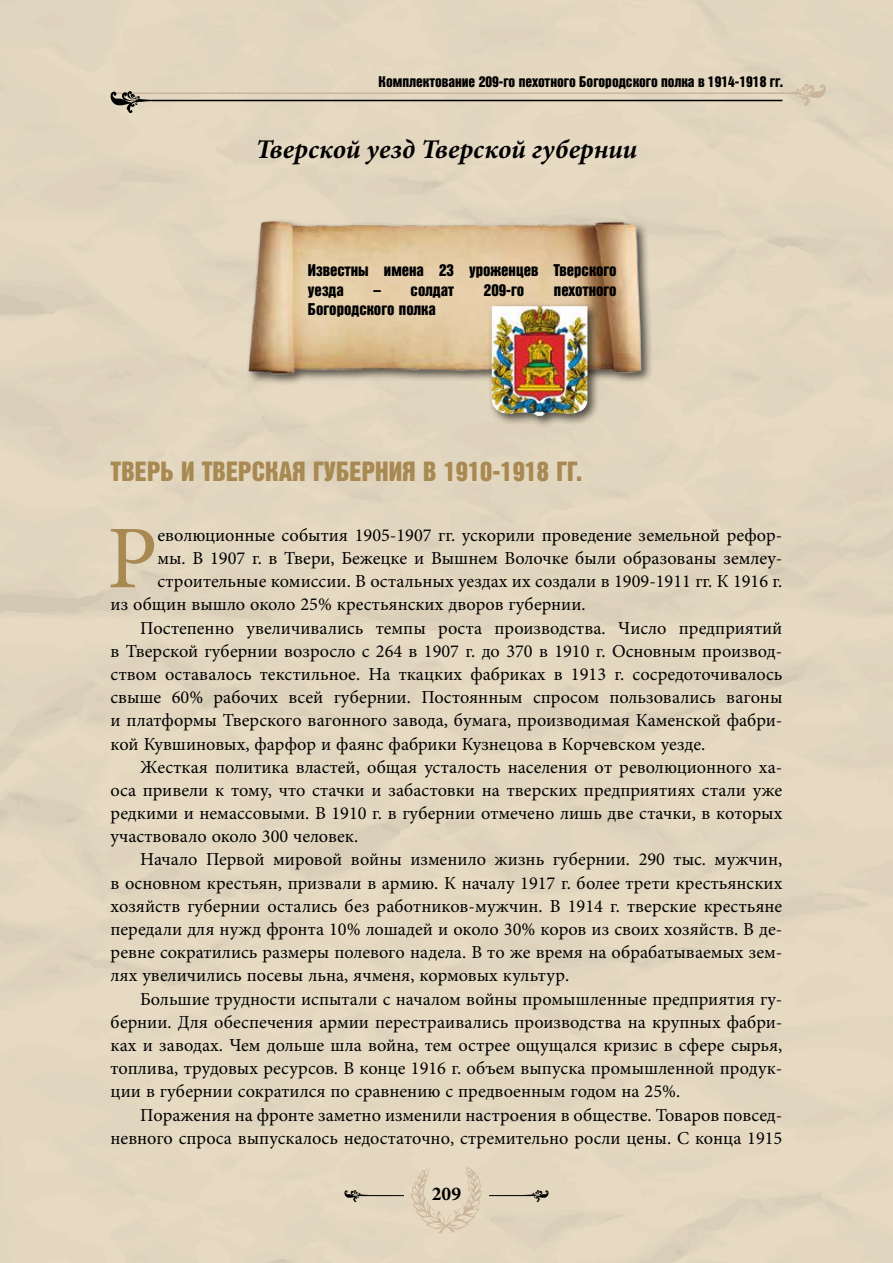
<style>
.page{position:relative;width:893px;height:1263px;background:#fff}
.page>*{position:absolute;margin:0;border:0;box-sizing:border-box;transform-origin:0 0}
.t1{font:89.7px "Minion Pro";color:#a88952}
.t2{font:27px "Bastion Kontrast";color:#a88952}
.t3{font:italic 700 27px "Minion Pro";color:#000}
.t4{font:700 19.5px "Minion Pro";color:#000}
.t5{font:18.3px "Minion Pro";color:#000}
.t6{font:16.5px/19.8px "Bastion Kontrast";color:#000}
.t7{font:15px "Bastion Kontrast";color:#000}
</style>
<div class="page">
<hr style="left:111px;top:92px;width:673px;height:2px;background:#cbb69c">
<svg style="left:732px;top:83px;width:94px;height:23px;background:#dbcdb6"></svg>
<hr style="left:153px;top:100px;width:629px;height:1px;background:#000">
<svg style="left:110px;top:90px;width:95px;height:23px;background:#beb39f"></svg>
<svg style="left:411px;top:1166px;width:71px;height:67px;background:#e0d2ba"></svg>
<hr style="left:361px;top:1195px;width:43px;height:1px;background:#000">
<svg style="left:344px;top:1189px;width:52px;height:13px"></svg>
<hr style="left:489px;top:1195px;width:43px;height:1px;background:#000">
<svg style="left:497px;top:1189px;width:52px;height:13px"></svg>
<div style="left:246px;top:218px;width:407px;height:168px;background:#000;opacity:.65"></div>
<img style="left:236px;top:216px;width:421px;height:163px">
<div style="left:488px;top:302px;width:112px;height:127px;background:#000;opacity:.65"></div>
<img style="left:492px;top:306px;width:95px;height:111px">
<p class="t7" style="left:379px;top:74px;width:406px">Комплектование 209-го пехотного Богородского полка в 1914-1918 гг.</p>
<h2 class="t3" style="left:256px;top:130px;width:383px">Тверской уезд Тверской губернии</h2>
<p class="t6" style="left:308px;top:260px;width:310px">Известны имена 23 уроженцев Тверского уезда</p>
<p class="t6" style="left:373px;top:280px;width:82px">– солдат</p>
<p class="t6" style="left:484px;top:280px;width:42px">209-го</p>
<p class="t6" style="left:554px;top:280px;width:64px">пехотного</p>
<p class="t6" style="left:308px;top:299px;width:129px">Богородского полка</p>
<h2 class="t2" style="left:111px;top:457px;width:473px">ТВЕРЬ И ТВЕРСКАЯ ГУБЕРНИЯ В 1910-1918 ГГ.</h2>
<h1 class="t1" style="left:107px;top:498px;width:52px">Р</h1>
<p class="t5" style="left:157px;top:523px;width:626px">еволюционные события 1905-1907 гг. ускорили проведение земельной рефор-</p>
<p class="t5" style="left:157px;top:546px;width:626px">мы. В 1907 г. в Твери, Бежецке и Вышнем Волочке были образованы землеу-</p>
<p class="t5" style="left:157px;top:569px;width:626px">строительные комиссии. В остальных уездах их создали в 1909-1911 гг. К 1916 г.</p>
<p class="t5" style="left:111px;top:592px;width:477px">из общин вышло около 25% крестьянских дворов губернии.</p>
<p class="t5" style="left:140px;top:615px;width:644px">Постепенно увеличивались темпы роста производства. Число предприятий</p>
<p class="t5" style="left:111px;top:639px;width:673px">в Тверской губернии возросло с 264 в 1907 г. до 370 в 1910 г. Основным производ-</p>
<p class="t5" style="left:111px;top:662px;width:673px">ством оставалось текстильное. На ткацких фабриках в 1913 г. сосредоточивалось</p>
<p class="t5" style="left:111px;top:685px;width:673px">свыше 60% рабочих всей губернии. Постоянным спросом пользовались вагоны</p>
<p class="t5" style="left:111px;top:708px;width:673px">и платформы Тверского вагонного завода, бумага, производимая Каменской фабри-</p>
<p class="t5" style="left:111px;top:731px;width:596px">кой Кувшиновых, фарфор и фаянс фабрики Кузнецова в Корчевском уезде.</p>
<p class="t5" style="left:140px;top:755px;width:644px">Жесткая политика властей, общая усталость населения от революционного ха-</p>
<p class="t5" style="left:111px;top:778px;width:673px">оса привели к тому, что стачки и забастовки на тверских предприятиях стали уже</p>
<p class="t5" style="left:111px;top:801px;width:673px">редкими и немассовыми. В 1910 г. в губернии отмечено лишь две стачки, в которых</p>
<p class="t5" style="left:110px;top:824px;width:249px">участвовало около 300 человек.</p>
<p class="t5" style="left:140px;top:847px;width:644px">Начало Первой мировой войны изменило жизнь губернии. 290 тыс. мужчин,</p>
<p class="t5" style="left:110px;top:870px;width:673px">в основном крестьян, призвали в армию. К началу 1917 г. более трети крестьянских</p>
<p class="t5" style="left:110px;top:894px;width:673px">хозяйств губернии остались без работников-мужчин. В 1914 г. тверские крестьяне</p>
<p class="t5" style="left:110px;top:917px;width:673px">передали для нужд фронта 10% лошадей и около 30% коров из своих хозяйств. В де-</p>
<p class="t5" style="left:111px;top:940px;width:673px">ревне сократились размеры полевого надела. В то же время на обрабатываемых зем-</p>
<p class="t5" style="left:111px;top:963px;width:460px">лях увеличились посевы льна, ячменя, кормовых культур.</p>
<p class="t5" style="left:140px;top:986px;width:644px">Большие трудности испытали с началом войны промышленные предприятия гу-</p>
<p class="t5" style="left:111px;top:1010px;width:673px">бернии. Для обеспечения армии перестраивались производства на крупных фабри-</p>
<p class="t5" style="left:111px;top:1033px;width:673px">ках и заводах. Чем дольше шла война, тем острее ощущался кризис в сфере сырья,</p>
<p class="t5" style="left:111px;top:1056px;width:673px">топлива, трудовых ресурсов. В конце 1916 г. объем выпуска промышленной продук-</p>
<p class="t5" style="left:111px;top:1079px;width:571px">ции в губернии сократился по сравнению с предвоенным годом на 25%.</p>
<p class="t5" style="left:140px;top:1102px;width:644px">Поражения на фронте заметно изменили настроения в обществе. Товаров повсед-</p>
<p class="t5" style="left:111px;top:1125px;width:673px">невного спроса выпускалось недостаточно, стремительно росли цены. С конца 1915</p>
<p class="t4" style="left:432px;top:1180px;width:31px">209</p>
</div>
